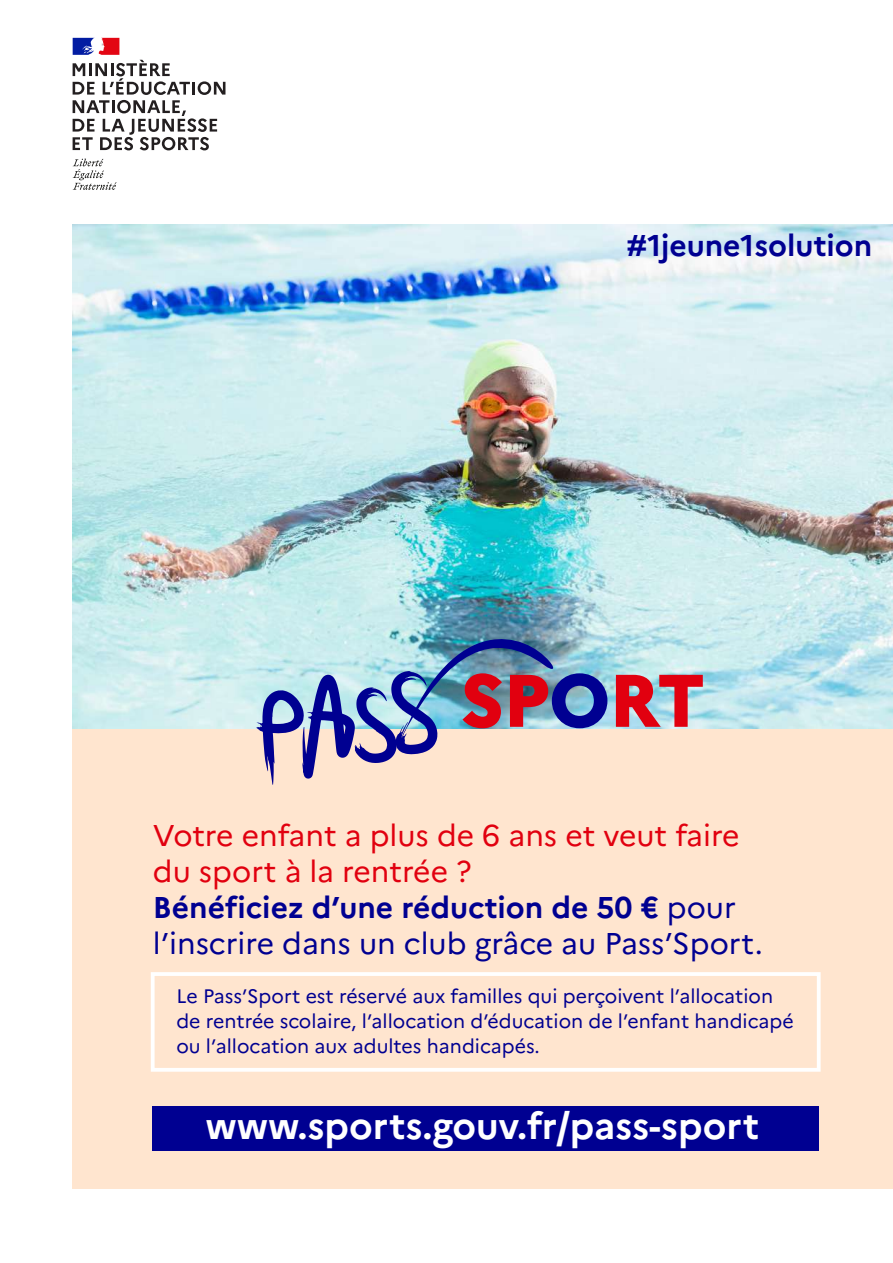
<style>
.page{position:relative;width:893px;height:1263px;background:#fff}
.page>*{position:absolute;margin:0;border:0;box-sizing:border-box;transform-origin:0 0}
.t1{font:700 37.5px "Marianne";color:#fff}
.t2{font:30px/36px "Marianne";color:#e1000f}
.t3{font:700 30px "Marianne";color:#000091}
.t4{font:19.5px/25.5px "Marianne";color:#000091}
.s1{font-weight:700;color:#000091}
.s2{color:#000091}
</style>
<div class="page">
<div style="left:72px;top:224px;width:821px;height:965px;background:#ffe5cf"></div>
<div style="left:151px;top:972px;width:670px;height:100px;border:4px solid #fff"></div>
<div style="left:152px;top:1106px;width:667px;height:44px;background:#000091"></div>
<svg style="left:73px;top:159px;width:44px;height:31px"></svg>
<svg style="left:73px;top:38px;width:152px;height:112px"></svg>
<img style="left:72px;top:224px;width:821px;height:504px">
<img style="left:256px;top:611px;width:351px;height:174px">
<svg style="left:616px;top:675px;width:87px;height:52px"></svg>
<h2 class="t3" style="left:626px;top:227px;width:247px">#1jeune1solution</h2>
<h2 class="t2" style="left:153px;top:817px;width:611px">Votre enfant a plus de 6 ans et veut faire du sport à la rentrée ?<br><span class="s1">Bénéficiez d’une réduction de 50 €</span> <span class="s2">pour l’inscrire dans un club grâce au Pass’Sport.</span></h2>
<p class="t4" style="left:176px;top:983px;width:619px">Le Pass’Sport est réservé aux familles qui perçoivent l’allocation de rentrée scolaire, l’allocation d’éducation de l’enfant handicapé ou l’allocation aux adultes handicapés.</p>
<h1 class="t1" style="left:205px;top:1103px;width:555px">www.sports.gouv.fr/pass-sport</h1>
</div>
